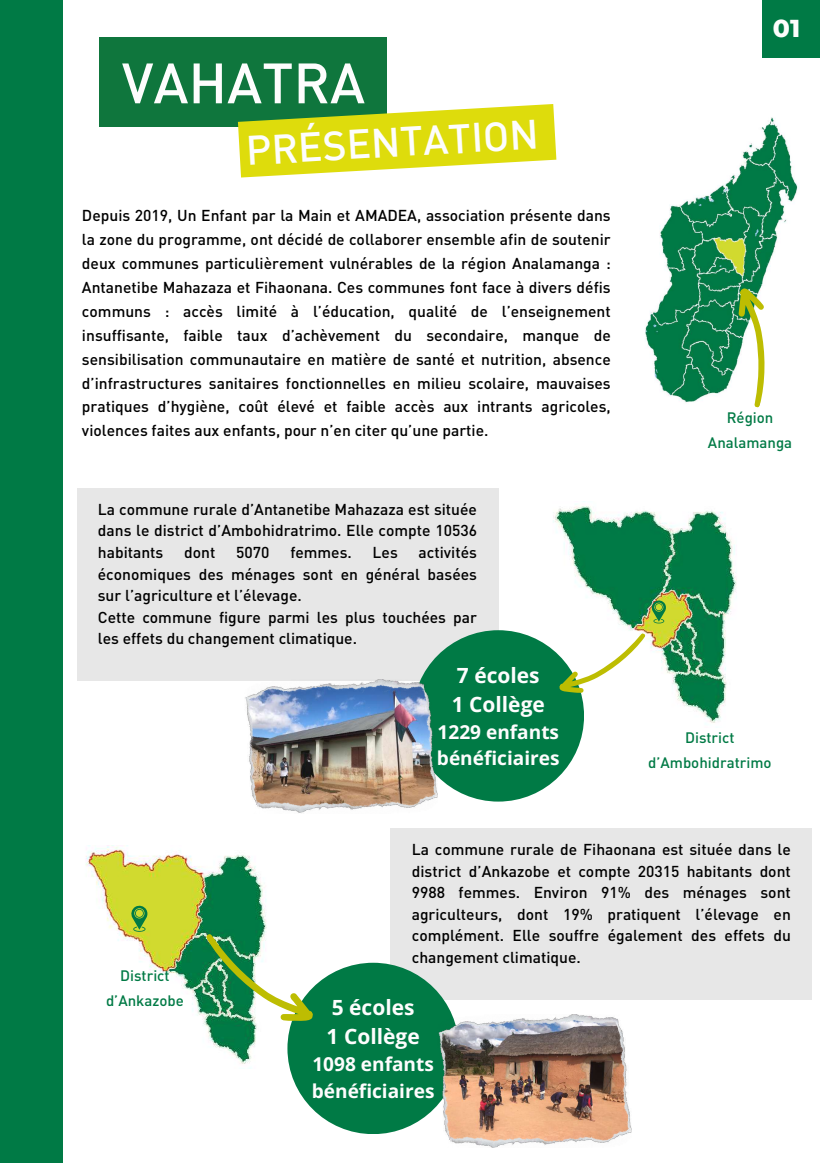
<style>
.page{position:relative;width:820px;height:1163px;background:#fff}
.page>*{position:absolute;margin:0;border:0;box-sizing:border-box;transform-origin:0 0}
.t1{font:500 55.94px "DIN Pro";color:#fdfdfd}
.t2{font:500 40.62px "DIN Pro";color:#fdfdfd}
.t3{font:800 25px "Montserrat";color:#fdfdfd}
.t4{font:700 20.94px/29.1px "Open Sans";color:#fdfdfd}
.t5{font:700 19.06px/26.2px "Open Sans";color:#fdfdfd}
.t6{font:500 15.62px/21.6px "DIN Pro";color:#000;text-align:justify}
.t7{font:500 15px/24.9px "DIN Pro";color:#007a45;text-align:center}
</style>
<div class="page">
<img style="left:645px;top:117px;width:153px;height:285px">
<div style="left:0;top:0;width:62px;height:1162px;background:#007a45"></div>
<div style="left:77px;top:488px;width:421px;height:193px;background:#e7e7e7"></div>
<img style="left:543px;top:501px;width:194px;height:227px">
<img style="left:85px;top:845px;width:181px;height:219px">
<svg style="left:130px;top:904px;width:18px;height:27px"></svg>
<div style="left:390px;top:828px;width:421px;height:171px;background:#e7e7e7"></div>
<div style="left:412px;top:630px;width:172px;height:171px;background:#007a45;border-radius:50%"></div>
<div style="left:287px;top:962px;width:172px;height:172px;background:#007a45;border-radius:50%"></div>
<svg style="left:556px;top:599px;width:110px;height:116px"></svg>
<svg style="left:205px;top:908px;width:111px;height:140px"></svg>
<img style="left:245px;top:679px;width:193px;height:134px">
<img style="left:438px;top:1014px;width:193px;height:133px">
<svg style="left:704px;top:284px;width:93px;height:124px"></svg>
<div style="left:762px;top:0;width:57px;height:57px;background:#007a45"></div>
<div style="left:99px;top:37px;width:288px;height:90px;background:#0f763d"></div>
<svg style="left:238px;top:104px;width:318px;height:73px"></svg>
<h1 class="t1" style="left:122px;top:47px;width:244px">VAHATRA</h1>
<h2 class="t2" style="left:245px;top:124px;width:294px;rotate:-3deg">PRÉSENTATION</h2>
<p class="t6" style="left:82px;top:203px;width:530px;line-height:23.9px">Depuis 2019, Un Enfant par la Main et AMADEA, association présente dans la zone du programme, ont décidé de collaborer ensemble afin de soutenir deux communes particulièrement vulnérables de la région Analamanga :<br>Antanetibe Mahazaza et Fihaonana. Ces communes font face à divers défis communs : accès limité à l’éducation, qualité de l’enseignement insuffisante, faible taux d’achèvement du secondaire, manque de sensibilisation communautaire en matière de santé et nutrition, absence d’infrastructures sanitaires fonctionnelles en milieu scolaire, mauvaises pratiques d’hygiène, coût élevé et faible accès aux intrants agricoles, violences faites aux enfants, pour n’en citer qu’une partie.</p>
<p class="t6" style="left:98px;top:498px;width:380px">La commune rurale d’Antanetibe Mahazaza est située dans le district d’Ambohidratrimo. Elle compte 10536 habitants</p>
<p class="t6" style="left:98px;top:541px;width:380px;text-align:left;text-indent:321px">activités économiques des ménages sont en général basées sur l’agriculture et l’élevage.<br>Cette commune figure parmi les plus touchées par les effets du changement climatique.</p>
<p class="t6" style="left:184px;top:541px;width:33px">dont</p>
<p class="t6" style="left:236px;top:541px;width:35px">5070</p>
<p class="t6" style="left:290px;top:541px;width:63px">femmes.</p>
<p class="t6" style="left:372px;top:541px;width:27px">Les</p>
<h3 class="t4" style="left:451px;top:660px;width:95px">7 écoles<br>1 Collège</h3>
<p class="t5" style="left:437px;top:718px;width:124px">1229 enfants bénéficiaires</p>
<h3 class="t3" style="left:772px;top:13px;width:29px">01</h3>
<p class="t7" style="left:707px;top:405px;width:86px">Région<br>Analamanga</p>
<p class="t7" style="left:648px;top:724px;width:125px">District d’Ambohidratrimo</p>
<p class="t7" style="left:106px;top:963px;width:79px">District d’Ankazobe</p>
<p class="t6" style="left:411px;top:838px;width:380px">La commune rurale de Fihaonana est située dans le district d’Ankazobe et compte 20315 habitants dont 9988 femmes. Environ 91% des ménages sont agriculteurs, dont 19% pratiquent l’élevage en complément. Elle souffre également des effets du changement climatique.</p>
<h3 class="t4" style="left:326px;top:992px;width:95px">5 écoles<br>1 Collège</h3>
<p class="t5" style="left:312px;top:1050px;width:124px">1098 enfants bénéficiaires</p>
</div>
